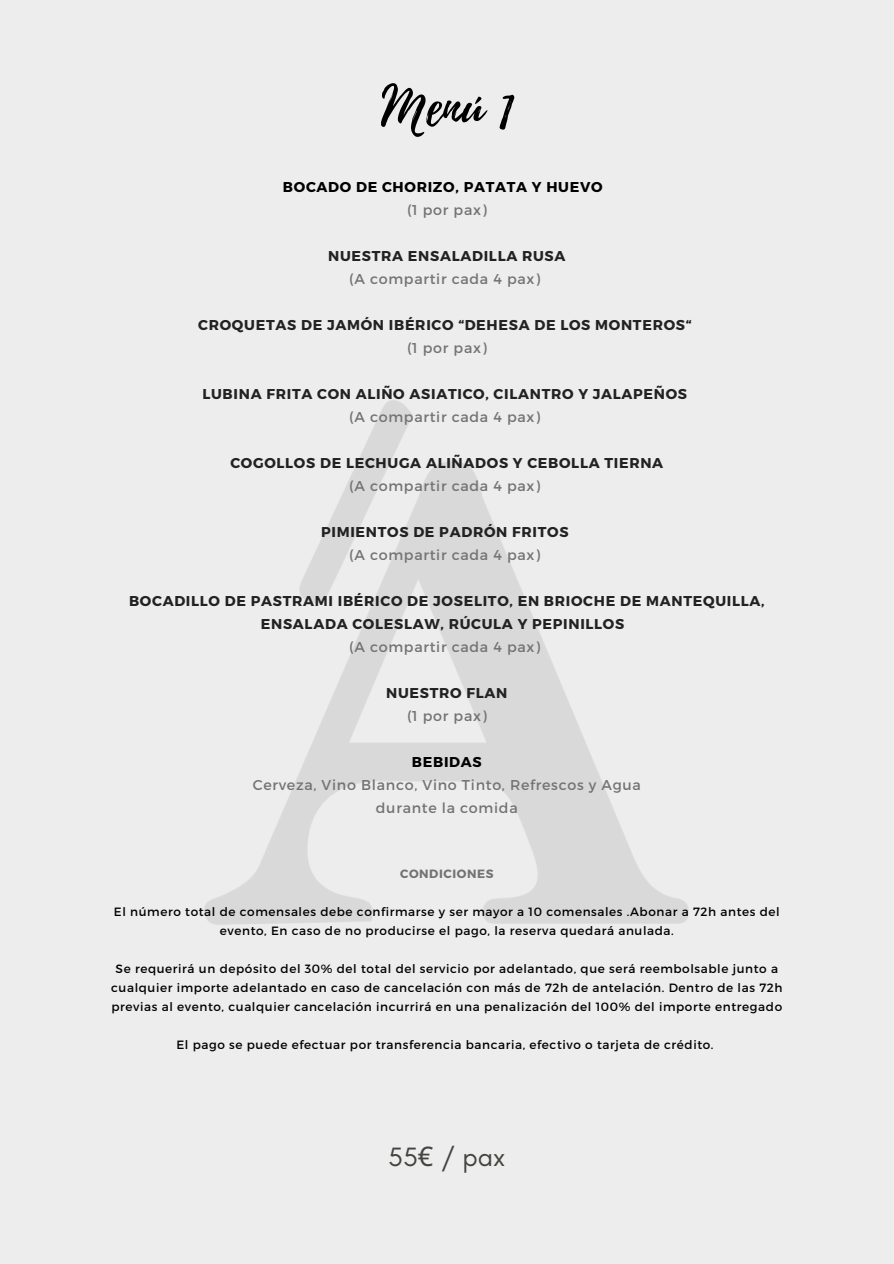
<style>
.page{position:relative;width:894px;height:1264px;background:#fff}
.page>*{position:absolute;margin:0;border:0;box-sizing:border-box;transform-origin:0 0}
.t1{font:54.3px "Playlist Script";color:#000}
.t2{font:27px "Glacial Indifference";color:#444440}
.t3{font:700 14.25px/23px "Montserrat";letter-spacing:.05em;color:#222;text-align:center}
.t4{font:14.25px/23px "Montserrat";letter-spacing:.05em;color:#737373;text-align:center}
.t5{font:700 14.25px/23px "Montserrat";letter-spacing:.05em;color:#000;text-align:center}
.t6{font:12px/19px "Montserrat";letter-spacing:.05em;color:#000;text-align:center}
.t7{font:700 12px "Montserrat";letter-spacing:.05em;color:#737373}
.s1{font-weight:400;color:#737373}
.s2{font-family:"Noto Sans"}
</style>
<div class="page">
<div style="left:0;top:0;width:893px;height:1263px;background:#ededed"></div>
<p class="t1" style="left:381px;top:68px;width:133px">Menú 1</p>
<h1 class="t5" style="left:283px;top:174px;width:321px">BOCADO DE CHORIZO, PATATA Y HUEVO <span class="s1">(1 por pax)</span></h1>
<h3 class="t3" style="left:328px;top:243px;width:239px">NUESTRA ENSALADILLA RUSA <span class="s1">(A compartir cada 4 pax)</span></h3>
<h3 class="t3" style="left:198px;top:312px;width:494px">CROQUETAS DE JAMÓN IBÉRICO “DEHESA DE LOS MONTEROS“ <span class="s1">(1 por pax)</span></h3>
<h3 class="t3" style="left:202px;top:381px;width:486px">LUBINA FRITA CON ALIÑO ASIATICO, CILANTRO Y JALAPEÑOS <span class="s1">(A compartir cada 4 pax)</span></h3>
<h3 class="t3" style="left:230px;top:450px;width:434px">COGOLLOS DE LECHUGA ALIÑADOS Y CEBOLLA TIERNA <span class="s1">(A compartir cada 4 pax)</span></h3>
<h3 class="t3" style="left:321px;top:519px;width:249px">PIMIENTOS DE PADRÓN FRITOS <span class="s1">(A compartir cada 4 pax)</span></h3>
<h3 class="t3" style="left:129px;top:588px;width:637px">BOCADILLO DE PASTRAMI IBÉRICO DE JOSELITO, EN BRIOCHE DE MANTEQUILLA,<br>ENSALADA COLESLAW, RÚCULA Y PEPINILLOS<br><span class="s1">(A compartir cada 4 pax)</span></h3>
<h3 class="t3" style="left:386px;top:680px;width:123px">NUESTRO FLAN <span class="s1">(1 por pax)</span></h3>
<h3 class="t5" style="left:412px;top:749px;width:71px">BEBIDAS</h3>
<h3 class="t4" style="left:253px;top:772px;width:389px">Cerveza, Vino Blanco, Vino Tinto, Refrescos y Agua durante la comida</h3>
<h3 class="t7" style="left:400px;top:865px;width:95px">CONDICIONES</h3>
<h3 class="t6" style="left:114px;top:901px;width:667px">El nú mero total de comensales debe confirmarse y ser mayor a 10 comensales .Abonar a 72h antes del evento, En caso de no producirse el pago, la reserva quedará anulada.</h3>
<h4 class="t6" style="left:111px;top:958px;width:672px">Se requerirá un depósito del 30% del total del servicio por adelantado, que será reembolsable junto a cualquier importe adelantado en caso de cancelación con más de 72h de antelación. Dentro de las 72h previas al evento, cualquier cancelación incurrirá en una penalización del 100% del importe entregado</h4>
<p class="t6" style="left:176px;top:1034px;width:538px">El pago se puede efectuar por transferencia bancaria, efectivo o tarjeta de crédito.</p>
<p class="t2" style="left:388px;top:1139px;width:119px">55<span class="s2">€</span> / pax</p>
</div>
